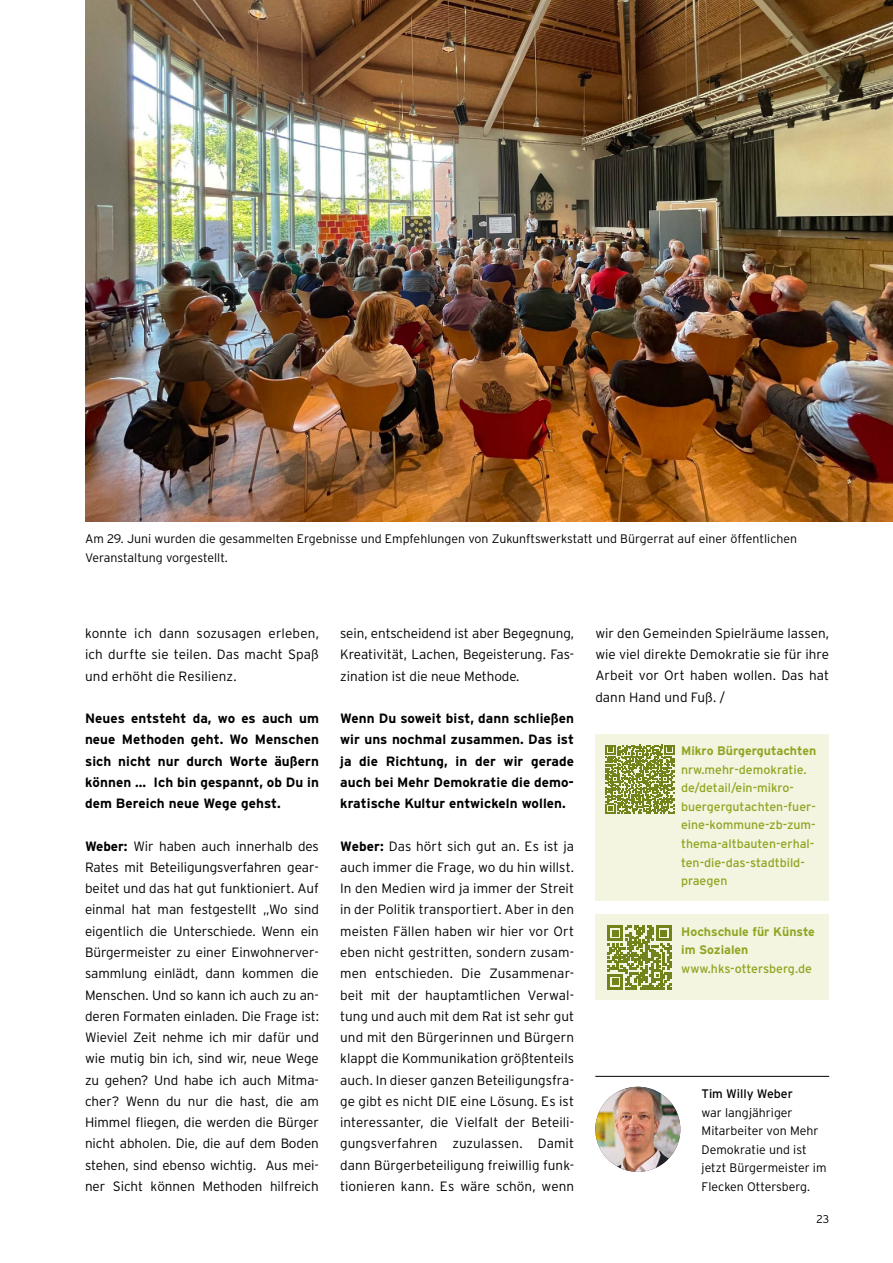
<style>
.page{position:relative;width:893px;height:1263px;background:#fff}
.page>*{position:absolute;margin:0;border:0;box-sizing:border-box;transform-origin:0 0}
.t1{font:300 13.5px/21.3px "Interstate";color:#000;text-align:justify}
.t2{font:700 13.5px/21.3px "Interstate";letter-spacing:.005em;color:#000;text-align:justify}
.t3{font:300 12.3px/18.6px "Interstate";color:#000}
.t4{font:12.3px/18.6px "Interstate";color:#90a522}
.t5{font:700 12.3px/18.6px "Interstate";color:#90a522}
.t6{font:12.3px "Interstate";color:#000}
.t7{font:300 11.25px "Interstate";color:#000}
.s1{font-weight:700}
</style>
<div class="page">
<div style="left:595px;top:734px;width:234px;height:166px;background:#f3f5e0"></div>
<svg style="left:606px;top:745px;width:68px;height:68px"></svg>
<div style="left:595px;top:914px;width:234px;height:85px;background:#f3f5e0"></div>
<svg style="left:607px;top:926px;width:64px;height:63px"></svg>
<img style="left:595px;top:1087px;width:85px;height:85px;border-radius:43px">
<hr style="left:595px;top:1076px;width:234px;height:1px;background:#000">
<img style="left:85px;top:0;width:808px;height:521px">
<p class="t3" style="left:85px;top:529px;width:714px">Am 29. Juni wurden die gesammelten Ergebnisse und Empfehlungen von Zukunftswerkstatt und Bürgerrat auf einer öffentlichen<br>Veranstaltung vorgestellt.</p>
<p class="t1" style="left:85px;top:622px;width:235px">konnte ich dann sozusagen erleben, ich durfte sie teilen. Das macht Spaß und erhöht die Resilienz.</p>
<p class="t2" style="left:85px;top:707px;width:235px">Neues entsteht da, wo es auch um neue Methoden geht. Wo Menschen sich nicht nur durch Worte äußern können … Ich bin gespannt, ob Du in dem Bereich neue Wege gehst.</p>
<p class="t1" style="left:85px;top:835px;width:235px"><span class="s1">Weber:</span> Wir haben auch innerhalb des Rates mit Beteiligungsverfahren gear&shy;beitet und das hat gut funktioniert. Auf einmal hat man festgestellt „Wo sind eigentlich die Unterschiede. Wenn ein Bürgermeister zu einer Einwohnerver&shy;sammlung einlädt, dann kommen die Menschen. Und so kann ich auch zu an&shy;deren Formaten einladen. Die Frage ist:<br>Wieviel Zeit nehme ich mir dafür und wie mutig bin ich, sind wir, neue Wege zu gehen? Und habe ich auch Mitma&shy;cher? Wenn du nur die hast, die am Himmel fliegen, die werden die Bürger nicht abholen. Die, die auf dem Boden stehen, sind ebenso wichtig. Aus mei&shy;ner Sicht können Methoden hilfreich</p>
<p class="t1" style="left:340px;top:622px;width:235px">sein, entscheidend ist aber Begegnung, Kreativität, Lachen, Begeisterung. Fas&shy;zination ist die neue Methode.</p>
<p class="t2" style="left:340px;top:707px;width:235px">Wenn Du soweit bist, dann schließen wir uns nochmal zusammen. Das ist ja die Richtung, in der wir gerade auch bei Mehr Demokratie die demo&shy;kratische Kultur entwickeln wollen.</p>
<p class="t1" style="left:340px;top:835px;width:235px"><span class="s1">Weber:</span> Das hört sich gut an. Es ist ja auch immer die Frage, wo du hin willst.<br>In den Medien wird ja immer der Streit in der Politik transportiert. Aber in den meisten Fällen haben wir hier vor Ort eben nicht gestritten, sondern zusam&shy;men entschieden. Die Zusammenar&shy;beit mit der hauptamtlichen Verwal&shy;tung und auch mit dem Rat ist sehr gut und mit den Bürgerinnen und Bürgern klappt die Kommunikation größtenteils auch. In dieser ganzen Beteiligungsfra&shy;ge gibt es nicht DIE eine Lösung. Es ist interessanter, die Vielfalt der Beteili&shy;gungsverfahren zuzulassen. Damit dann Bürgerbeteiligung freiwillig funk&shy;tionieren kann. Es wäre schön, wenn</p>
<p class="t1" style="left:595px;top:622px;width:235px">wir den Gemeinden Spielräume lassen, wie viel direkte Demokratie sie für ihre Arbeit vor Ort haben wollen. Das hat dann Hand und Fuß. /</p>
<p class="t5" style="left:681px;top:741px;width:137px">Mikro Bürgergutachten</p>
<p class="t4" style="left:681px;top:760px;width:136px">nrw.mehr-demokratie. de/detail/ein-mikro&shy;buergergutachten-fuer&shy;eine-kommune-zb-zum&shy;thema-altbauten-erhal&shy;ten-die-das-stadtbild&shy;praegen</p>
<p class="t5" style="left:681px;top:922px;width:135px">Hochschule für Künste im Sozialen</p>
<p class="t4" style="left:681px;top:959px;width:132px">www.hks-ottersberg.de</p>
<p class="t6" style="left:702px;top:1087px;width:93px">Tim Willy Weber</p>
<p class="t3" style="left:702px;top:1103px;width:126px">war langjähriger<br>Mitarbeiter von Mehr<br>Demokratie und ist jetzt Bürgermeister im<br>Flecken Ottersberg.</p>
<p class="t7" style="left:816px;top:1212px;width:14px">23</p>
</div>
